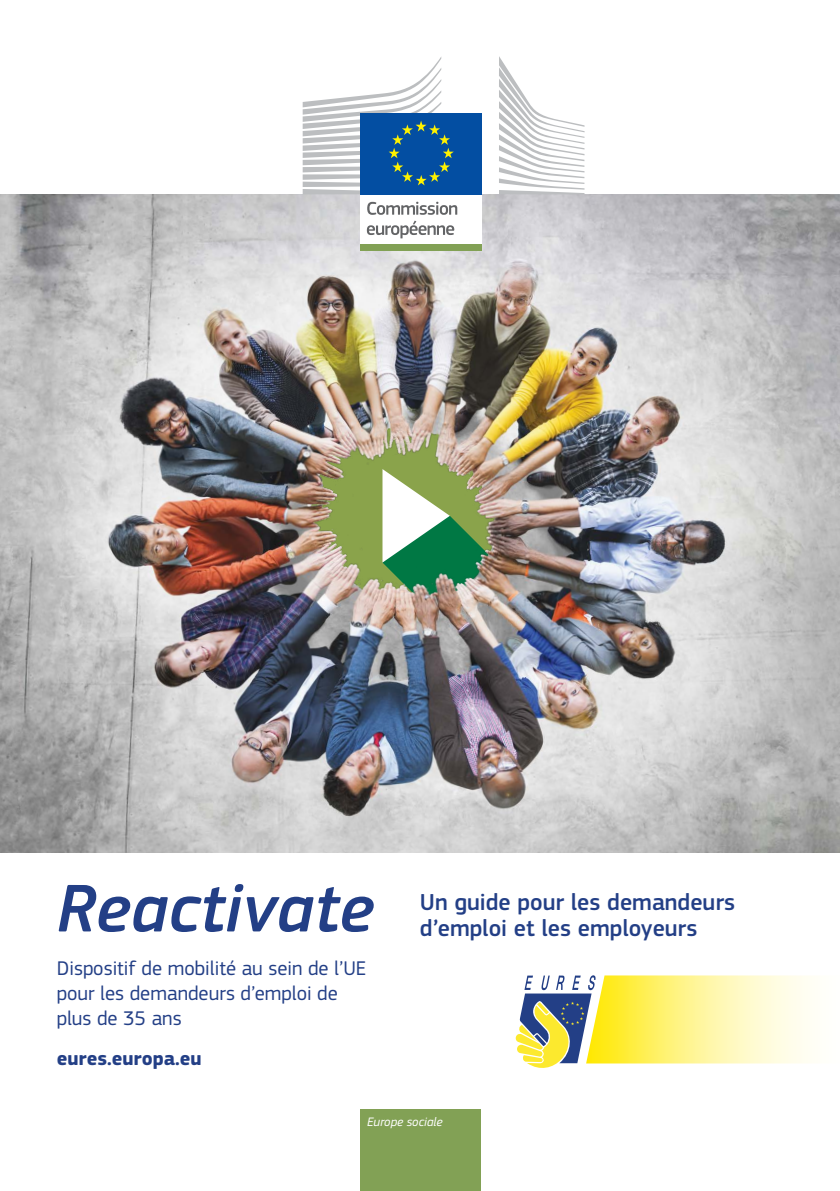
<style>
.page{position:relative;width:840px;height:1191px;background:#fff}
.page>*{position:absolute;margin:0;border:0;box-sizing:border-box;transform-origin:0 0}
.Title__1{font:italic 500 70px "EC Square Sans Pro";color:#233f86}
.Title__3{font:500 24px "EC Square Sans Pro";color:#233f86}
.Title__2{font:20.6px/24.8px "EC Square Sans Pro";color:#233f86}
.t1{font:700 20px "EC Square Sans Pro";color:#233f86}
.t2{font:italic 12.8px "EC Square Sans Pro";color:#fff}
</style>
<div class="page">
<img style="left:0;top:194px;width:839px;height:659px">
<img style="left:595px;top:975px;width:217px;height:88px">
<svg style="left:515px;top:975px;width:80px;height:93px"></svg>
<div style="left:360px;top:1109px;width:121px;height:82px;background:#82a155"></div>
<div style="left:360px;top:192px;width:121px;height:54px;background:#fff"></div>
<div style="left:360px;top:113px;width:121px;height:81px;background:#034ea2"></div>
<svg style="left:302px;top:57px;width:151px;height:137px"></svg>
<div style="left:360px;top:244px;width:121px;height:7px;background:#82a155"></div>
<svg style="left:499px;top:56px;width:85px;height:138px"></svg>
<svg style="left:367px;top:202px;width:90px;height:13px"></svg>
<svg style="left:366px;top:221px;width:88px;height:17px"></svg>
<h1 class="Title__1" style="left:57px;top:867px;width:319px">Reactivate</h1>
<h1 class="Title__2" style="left:57px;top:956px;width:311px">Dispositif de mobilité au sein de l’UE pour les demandeurs d’emploi de plus de 35 ans</h1>
<p class="t1" style="left:57px;top:1046px;width:146px">eures.europa.eu</p>
<h1 class="Title__3" style="left:420px;top:888px;width:316px">Un guide pour les demandeurs</h1>
<h1 class="Title__3" style="left:420px;top:914px;width:279px">d’emploi et les employeurs</h1>
<p class="t2" style="left:367px;top:1114px;width:77px">Europe sociale</p>
</div>
